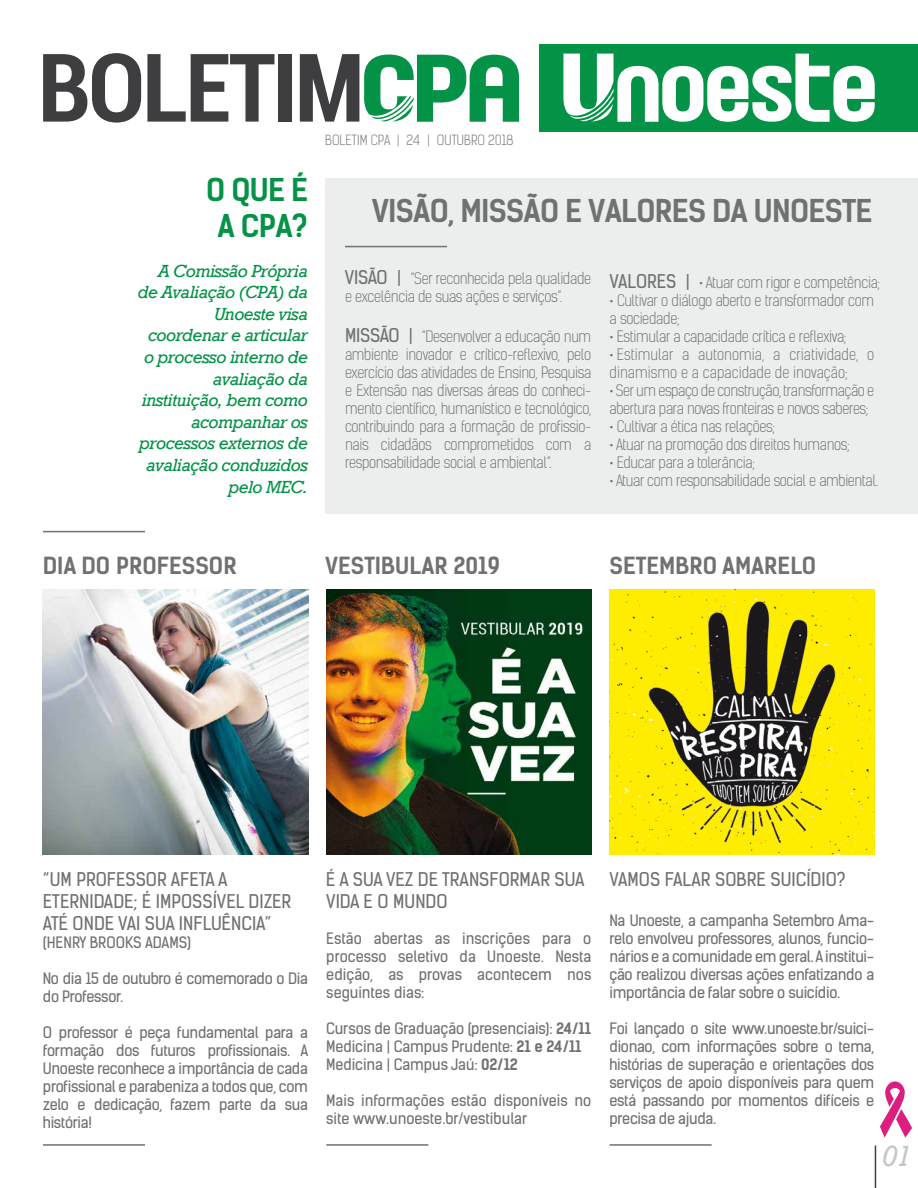
<style>
.page{position:relative;width:918px;height:1188px;background:#fff}
.page>*{position:absolute;margin:0;border:0;box-sizing:border-box;transform-origin:0 0}
.t1{font:700 condensed 94.95px "Roboto";letter-spacing:-.03em;color:#3e3d40}
.t2{font:700 30px "Kelson Sans";letter-spacing:-.025em;color:#707172}
.t3{font:700 30px/36px "Kelson Sans";letter-spacing:-.025em;color:#049346;text-align:center}
.t4{font:italic 30px "Rockwell";color:#c6c7c8}
.t5{font:700 22.5px "Kelson Sans";color:#707172}
.t6{font:italic 18px/21.6px "Rockwell";letter-spacing:-.03em;color:#049346;text-align:right}
.t7{font:18px/21.6px "Kelson Sans";color:#707172}
.t8{font:15px/18px "Kelson Sans";letter-spacing:-.02em;color:#707172;text-align:justify}
.t9{font:300 15px/18px "Kelson Sans";letter-spacing:-.02em;color:#707172}
.t10{font:15px/18px "Kelson Sans";color:#707172}
.t11{font:300 15px/18px "Kelson Sans";color:#707172}
.t12{font:300 13.35px "Kelson Sans";color:#707172}
.s1{font-weight:400;font-size:18px}
.s2{font-weight:700}
</style>
<div class="page">
<div style="left:325px;top:178px;width:593px;height:336px;background:#eceded"></div>
<svg style="left:364px;top:55px;width:155px;height:67px"></svg>
<hr style="left:875px;top:1145px;width:1px;height:43px;background:#3e3d40">
<hr style="left:43px;top:531px;width:102px;height:1px;background:#707172">
<hr style="left:345px;top:246px;width:102px;height:1px;background:#707172">
<hr style="left:326px;top:1144px;width:102px;height:2px;background:#707172">
<hr style="left:43px;top:1144px;width:102px;height:2px;background:#707172">
<hr style="left:610px;top:1144px;width:102px;height:2px;background:#707172">
<img style="left:610px;top:590px;width:265px;height:265px">
<img style="left:326px;top:589px;width:266px;height:266px">
<div style="left:539px;top:44px;width:379px;height:88px;background:#049346"></div>
<svg style="left:563px;top:54px;width:312px;height:68px"></svg>
<svg style="left:880px;top:1081px;width:32px;height:57px"></svg>
<img style="left:43px;top:589px;width:266px;height:266px">
<h1 class="t1" style="left:38px;top:21px;width:328px">BOLETIM</h1>
<p class="t12" style="left:325px;top:132px;width:190px">BOLETIM CPA | 24 | OUTUBRO 2018</p>
<h2 class="t3" style="left:206px;top:172px;width:103px">O QUE É<br>A CPA?</h2>
<p class="t6" style="left:138px;top:260px;width:172px">A Comissão Própria de Avaliação (CPA) da<br>Unoeste visa coordenar e articular o processo interno de avaliação da instituição, bem como acompanhar os processos externos de avaliação conduzidos pelo MEC.</p>
<p class="t9" style="left:345px;top:270px;width:248px"><span class="s1">VISÃO |</span> “Ser reconhecida pela qualidade e excelência de suas ações e serviços”.</p>
<h2 class="t2" style="left:372px;top:192px;width:502px">VISÃO, MISSÃO E VALORES DA UNOESTE</h2>
<p class="t9" style="left:610px;top:274px;width:272px"><span class="s1">VALORES |</span> • Atuar com rigor e competência;</p>
<p class="t9" style="left:610px;top:292px;width:266px">• Cultivar o diálogo aberto e transformador com a sociedade;</p>
<p class="t9" style="left:610px;top:328px;width:238px">• Estimular a capacidade crítica e reflexiva;</p>
<p class="t11" style="left:610px;top:346px;width:266px">• Estimular a autonomia, a criatividade, o dinamismo e a capacidade de inovação;</p>
<p class="t9" style="left:610px;top:382px;width:266px">• Ser um espaço de construção, transformação e abertura para novas fronteiras e novos saberes;</p>
<p class="t9" style="left:610px;top:418px;width:167px">• Cultivar a ética nas relações;</p>
<p class="t9" style="left:610px;top:436px;width:242px">• Atuar na promoção dos direitos humanos;</p>
<p class="t9" style="left:610px;top:454px;width:147px">• Educar para a tolerância;</p>
<p class="t9" style="left:610px;top:472px;width:270px">• Atuar com responsabilidade social e ambiental.</p>
<p class="t9" style="left:345px;top:328px;width:248px;text-align:justify"><span class="s1">MISSÃO |</span> “Desenvolver a educação num ambiente inovador e crítico-reflexivo, pelo exercício das atividades de Ensino, Pesquisa e Extensão nas diversas áreas do conheci&shy;mento científico, humanístico e tecnológico, contribuindo para a formação de profissio&shy;nais cidadãos comprometidos com a responsabilidade social e ambiental”.</p>
<h3 class="t5" style="left:43px;top:552px;width:195px">DIA DO PROFESSOR</h3>
<h3 class="t5" style="left:325px;top:552px;width:177px">VESTIBULAR 2019</h3>
<h3 class="t5" style="left:610px;top:552px;width:208px">SETEMBRO AMARELO</h3>
<p class="t7" style="left:43px;top:869px;width:250px">“UM PROFESSOR AFETA A<br>ETERNIDADE; É IMPOSSÍVEL DIZER<br>ATÉ ONDE VAI SUA INFLUÊNCIA”</p>
<p class="t10" style="left:43px;top:933px;width:150px">(HENRY BROOKS ADAMS)</p>
<p class="t8" style="left:43px;top:969px;width:267px">No dia 15 de outubro é comemorado o Dia do Professor.</p>
<p class="t8" style="left:43px;top:1023px;width:267px">O professor é peça fundamental para a formação dos futuros profissionais. A Unoeste reconhece a importância de cada profissional e parabeniza a todos que, com zelo e dedicação, fazem parte da sua história!</p>
<p class="t7" style="left:326px;top:869px;width:260px">É A SUA VEZ DE TRANSFORMAR SUA<br>VIDA E O MUNDO</p>
<p class="t8" style="left:326px;top:930px;width:267px">Estão abertas as inscrições para o processo seletivo da Unoeste. Nesta edição, as provas acontecem nos seguintes dias:</p>
<p class="t8" style="left:326px;top:1020px;width:266px;text-align:left">Cursos de Graduação (presenciais): <span class="s2">24/11<br></span>Medicina | Campus Prudente: <span class="s2">21 e 24/11<br></span>Medicina | Campus Jaú: <span class="s2">02/12</span></p>
<p class="t10" style="left:326px;top:1092px;width:267px">Mais informações estão disponíveis no site www.unoeste.br/vestibular</p>
<p class="t7" style="left:610px;top:869px;width:238px">VAMOS FALAR SOBRE SUICÍDIO?</p>
<p class="t8" style="left:610px;top:912px;width:266px">Na Unoeste, a campanha Setembro Ama&shy;relo envolveu professores, alunos, funcio&shy;nários e a comunidade em geral. A institui&shy;ção realizou diversas ações enfatizando a importância de falar sobre o suicídio.</p>
<p class="t8" style="left:610px;top:1020px;width:266px">Foi lançado o site www.unoeste.br/suici&shy;dionao, com informações sobre o tema, histórias de superação e orientações dos serviços de apoio disponíveis para quem está passando por momentos difíceis e precisa de ajuda.</p>
<h2 class="t4" style="left:882px;top:1139px;width:32px">01</h2>
</div>
